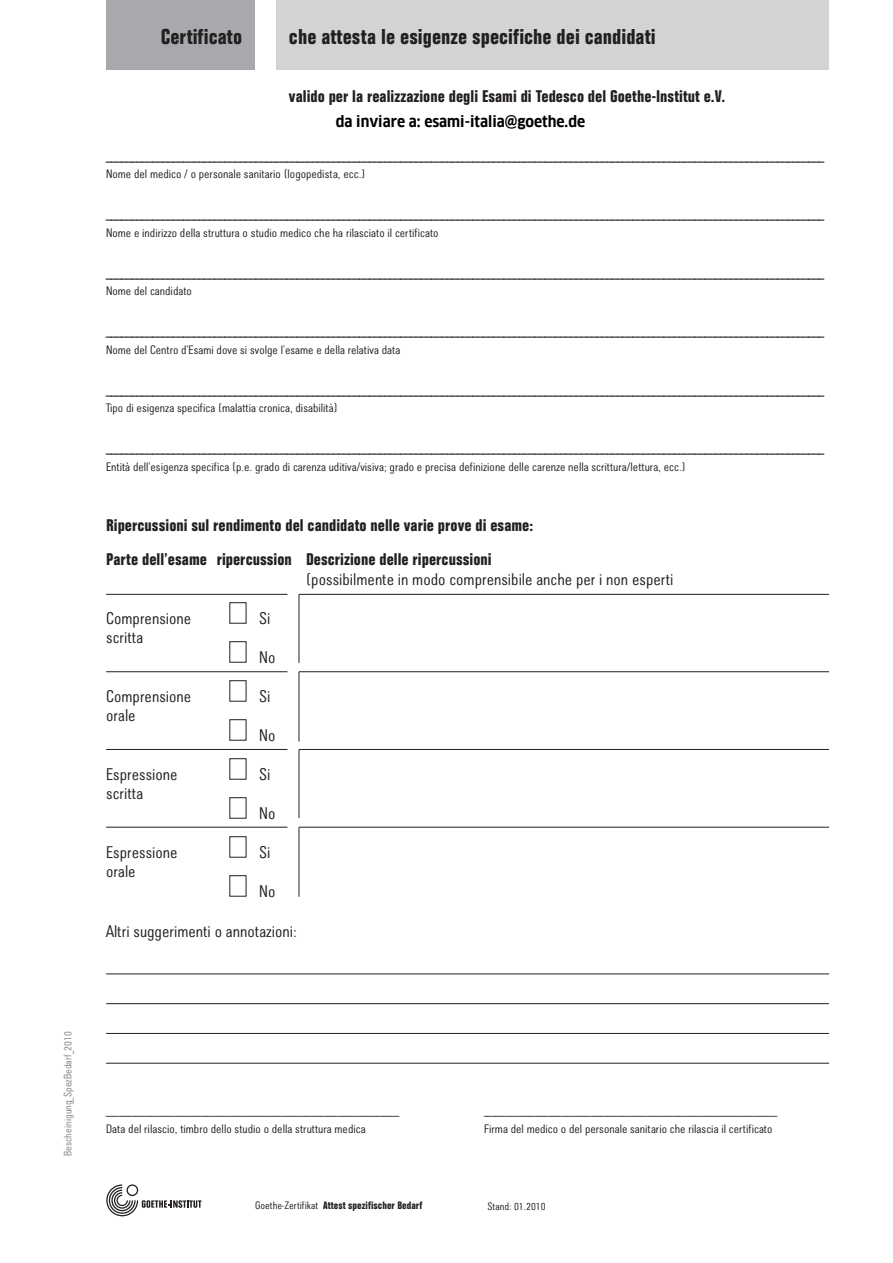
<style>
.page{position:relative;width:893px;height:1263px;background:#fff}
.page>*{position:absolute;margin:0;border:0;box-sizing:border-box;transform-origin:0 0}
.t1{font:21px "Goethe Titel";color:#231f20}
.t2{font:300 16.5px "Goethe Titel";color:#231f20}
.t3{font:16.5px/34px "Goethe Titel";color:#231f20}
.t4{font:700 15px "Goethe FF Clan";color:#000}
.t5{font:300 12px "Goethe Titel";color:#231f20}
.t6{font:10.5px "Goethe Titel";color:#231f20}
.t7{font:300 10.5px "Goethe Titel";color:#808285}
.t8{font:300 10.5px "Goethe Titel";color:#231f20}
.s1{font-weight:300}
</style>
<div class="page">
<div style="left:276px;top:0;width:553px;height:69px;background:#d1d3d4"></div>
<div style="left:106px;top:0;width:149px;height:69px;background:#a7a9ac"></div>
<svg style="left:106px;top:1184px;width:96px;height:32px"></svg>
<svg style="left:229px;top:602px;width:18px;height:295px"></svg>
<hr style="left:106px;top:974px;width:723px;height:1px;background:#231f20">
<hr style="left:106px;top:1003px;width:723px;height:1px;background:#231f20">
<hr style="left:106px;top:1033px;width:723px;height:1px;background:#231f20">
<hr style="left:106px;top:1063px;width:723px;height:1px;background:#231f20">
<hr style="left:299px;top:594px;width:530px;height:1px;background:#231f20">
<hr style="left:299px;top:594px;width:1px;height:69px;background:#231f20">
<hr style="left:299px;top:671px;width:530px;height:1px;background:#231f20">
<hr style="left:299px;top:672px;width:1px;height:70px;background:#231f20">
<hr style="left:299px;top:749px;width:530px;height:1px;background:#231f20">
<hr style="left:299px;top:749px;width:1px;height:69px;background:#231f20">
<hr style="left:299px;top:827px;width:530px;height:1px;background:#231f20">
<hr style="left:299px;top:827px;width:1px;height:70px;background:#231f20">
<hr style="left:106px;top:594px;width:181px;height:1px;background:#231f20">
<hr style="left:106px;top:671px;width:181px;height:1px;background:#231f20">
<hr style="left:106px;top:749px;width:181px;height:1px;background:#231f20">
<hr style="left:106px;top:827px;width:181px;height:1px;background:#231f20">
<p class="t1" style="left:161px;top:29px;width:83px">Certificato</p>
<p class="t1" style="left:289px;top:29px;width:368px">che attesta le esigenze specifiche dei candidati</p>
<p class="t3" style="left:289px;top:81px;width:438px">valido per la realizzazione degli Esami di Tedesco del Goethe-Institut e.V.</p>
<p class="t4" style="left:336px;top:113px;width:251px">da inviare a: esami-italia@goethe.de</p>
<p class="t2" style="left:106px;top:147px;width:719px">___________________________________________________________________________________________________________________________________________</p>
<p class="t5" style="left:106px;top:170px;width:261px">Nome del medico / o personale sanitario (logopedista, ecc.)</p>
<p class="t2" style="left:106px;top:205px;width:719px">___________________________________________________________________________________________________________________________________________</p>
<p class="t5" style="left:106px;top:228px;width:334px">Nome e indirizzo della struttura o studio medico che ha rilasciato il certificato</p>
<p class="t2" style="left:106px;top:264px;width:719px">___________________________________________________________________________________________________________________________________________</p>
<p class="t5" style="left:106px;top:287px;width:87px">Nome del candidato</p>
<p class="t2" style="left:106px;top:322px;width:719px">___________________________________________________________________________________________________________________________________________</p>
<p class="t5" style="left:106px;top:345px;width:296px">Nome del Centro d’Esami dove si svolge l’esame e della relativa data</p>
<p class="t2" style="left:106px;top:381px;width:719px">___________________________________________________________________________________________________________________________________________</p>
<p class="t5" style="left:106px;top:404px;width:233px">Tipo di esigenza specifica (malattia cronica, disabilità)</p>
<p class="t2" style="left:106px;top:439px;width:719px">___________________________________________________________________________________________________________________________________________</p>
<p class="t5" style="left:106px;top:462px;width:581px">Entità dell’esigenza specifica (p.e. grado di carenza uditiva/visiva; grado e precisa definizione delle carenze nella scrittura/lettura, ecc.)</p>
<p class="t3" style="left:106px;top:510px;width:429px">Ripercussioni sul rendimento del candidato nelle varie prove di esame:<br>Parte dell’esame ripercussion Descrizione delle ripercussioni</p>
<p class="t2" style="left:306px;top:573px;width:369px">(possibilmente in modo comprensibile anche per i non esperti</p>
<p class="t2" style="left:106px;top:612px;width:87px">Comprensione</p>
<p class="t2" style="left:259px;top:612px;width:13px">Si</p>
<p class="t2" style="left:106px;top:631px;width:39px">scritta</p>
<p class="t2" style="left:259px;top:651px;width:18px">No</p>
<p class="t2" style="left:106px;top:690px;width:87px">Comprensione</p>
<p class="t2" style="left:259px;top:690px;width:13px">Si</p>
<p class="t2" style="left:106px;top:709px;width:31px">orale</p>
<p class="t2" style="left:259px;top:729px;width:18px">No</p>
<p class="t2" style="left:106px;top:768px;width:73px">Espressione</p>
<p class="t2" style="left:259px;top:768px;width:13px">Si</p>
<p class="t2" style="left:106px;top:787px;width:39px">scritta</p>
<p class="t2" style="left:259px;top:807px;width:18px">No</p>
<p class="t2" style="left:106px;top:846px;width:73px">Espressione</p>
<p class="t2" style="left:259px;top:846px;width:13px">Si</p>
<p class="t2" style="left:106px;top:865px;width:31px">orale</p>
<p class="t2" style="left:259px;top:885px;width:18px">No</p>
<p class="t2" style="left:106px;top:925px;width:192px">Altri suggerimenti o annotazioni:</p>
<p class="t7" style="left:64px;top:1156px;width:126px;rotate:-90deg">Bescheinigung_SpezBedarf_2010</p>
<p class="t5" style="left:106px;top:1105px;width:294px">______________________________________________________________________________</p>
<p class="t5" style="left:484px;top:1105px;width:294px">______________________________________________________________________________</p>
<p class="t5" style="left:106px;top:1125px;width:261px">Data del rilascio, timbro dello studio o della struttura medica</p>
<p class="t5" style="left:484px;top:1125px;width:290px">Firma del medico o del personale sanitario che rilascia il certificato</p>
<p class="t6" style="left:255px;top:1202px;width:169px"><span class="s1">Goethe-Zertifikat</span> Attest spezifischer Bedarf</p>
<p class="t8" style="left:487px;top:1202px;width:60px">Stand: 01.2010</p>
</div>
